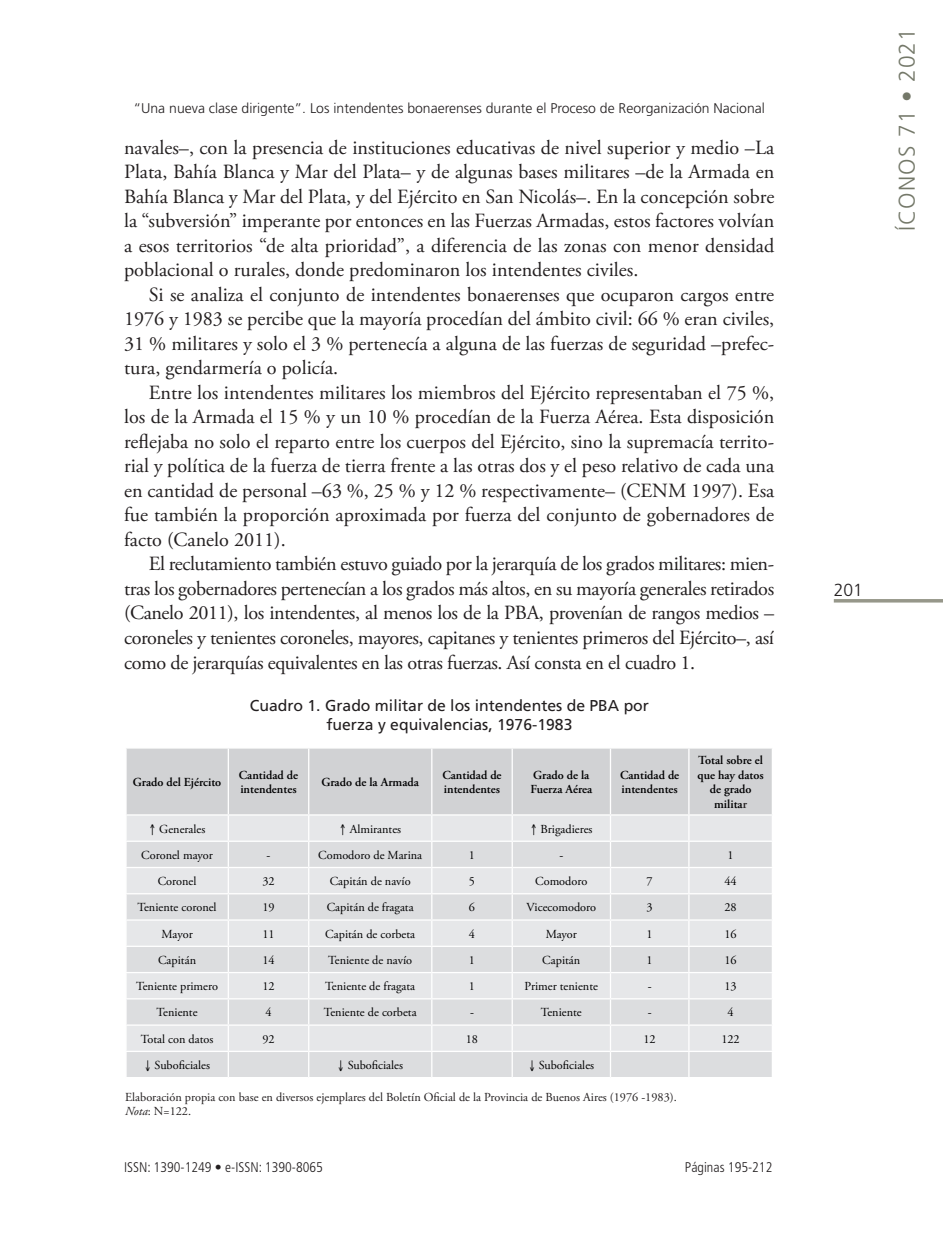
<style>
.page{position:relative;width:943px;height:1241px;background:#fff}
.page>*{position:absolute;margin:0;border:0;box-sizing:border-box;transform-origin:0 0}
.t1{font:300 22.75px "Frutiger";letter-spacing:.05em;color:#747869}
.t2{font:20.12px/24.5px "Adobe Garamond Pro";color:#231f20;text-align:justify}
.t3{font:300 17.5px "Frutiger";color:#231f20}
.t4{font:15.75px/18.9px "Frutiger";color:#231f20;text-align:center}
.t5{font:300 14px "Frutiger";color:#231f20}
.t6{font:300 condensed 14px "Frutiger";color:#231f20}
.t7{font:12.25px "Adobe Garamond Pro";color:#000001}
.t8{font:600 12.25px/14.7px "Adobe Garamond Pro";color:#000001}
.t9{font:12.25px/14.7px "Adobe Garamond Pro";color:#231f20}
.s1{color:#231f20}
.s2{font-style:italic}
</style>
<div class="page">
<hr style="left:833px;top:599px;width:110px;height:3px;background:#96978a">
<svg style="left:126px;top:748px;width:646px;height:328px;background:#dfe0e2"></svg>
<hr style="left:771px;top:1051px;width:2px;height:25px;background:#fff">
<p class="t5" style="left:133px;top:100px;width:633px">“Una nueva clase dirigente”. Los intendentes bonaerenses durante el Proceso de Reorganización Nacional</p>
<p class="t2" style="left:124px;top:136px;width:651px">navales–, con la presencia de instituciones educativas de nivel superior y medio –La Plata, Bahía Blanca y Mar del Plata– y de algunas bases militares –de la Armada en Bahía Blanca y Mar del Plata, y del Ejército en San Nicolás–. En la concepción sobre la “subversión” imperante por entonces en las Fuerzas Armadas, estos factores volvían a esos territorios “de alta prioridad”, a diferencia de las zonas con menor densidad poblacional o rurales, donde predominaron los intendentes civiles.</p>
<p class="t2" style="left:124px;top:283px;width:651px;text-indent:25px">Si se analiza el conjunto de intendentes bonaerenses que ocuparon cargos entre 1976 y 1983 se percibe que la mayoría procedían del ámbito civil: 66 % eran civiles, 31 % militares y solo el 3 % pertenecía a alguna de las fuerzas de seguridad –prefec&shy;tura, gendarmería o policía.</p>
<p class="t2" style="left:124px;top:380px;width:651px;text-indent:25px">Entre los intendentes militares los miembros del Ejército representaban el 75 %, los de la Armada el 15 % y un 10 % procedían de la Fuerza Aérea. Esta disposición reflejaba no solo el reparto entre los cuerpos del Ejército, sino la supremacía territo&shy;rial y política de la fuerza de tierra frente a las otras dos y el peso relativo de cada una en cantidad de personal –63 %, 25 % y 12 % respectivamente– (CENM 1997). Esa fue también la proporción aproximada por fuerza del conjunto de gobernadores de facto (Canelo 2011).</p>
<p class="t2" style="left:124px;top:552px;width:651px;text-indent:25px">El reclutamiento también estuvo guiado por la jerarquía de los grados militares: mien&shy;tras los gobernadores pertenecían a los grados más altos, en su mayoría generales retirados (Canelo 2011), los intendentes, al menos los de la PBA, provenían de rangos medios – coroneles y tenientes coroneles, mayores, capitanes y tenientes primeros del Ejército–, así como de jerarquías equivalentes en las otras fuerzas. Así consta en el cuadro 1.</p>
<p class="t4" style="left:250px;top:696px;width:401px">Cuadro 1. Grado militar de los intendentes de PBA por fuerza y equivalencias, 1976-1983</p>
<p class="t8" style="left:133px;top:774px;width:90px">Grado del Ejército</p>
<p class="t8" style="left:239px;top:767px;width:61px">Cantidad de intendentes</p>
<p class="t8" style="left:321px;top:774px;width:99px">Grado de la Armada</p>
<p class="t8" style="left:442px;top:767px;width:61px">Cantidad de intendentes</p>
<p class="t8" style="left:530px;top:767px;width:64px">Grado de la<br>Fuerza Aérea</p>
<p class="t8" style="left:620px;top:767px;width:61px">Cantidad de intendentes</p>
<p class="t8" style="left:697px;top:752px;width:68px;text-align:center">Total sobre el que hay datos de grado milita<span class="s1">r</span></p>
<p class="t7" style="left:149px;top:821px;width:58px">↑ Generales</p>
<p class="t7" style="left:339px;top:821px;width:63px">↑ Almirantes</p>
<p class="t7" style="left:530px;top:821px;width:64px">↑ Brigadieres</p>
<p class="t7" style="left:141px;top:847px;width:73px">Coronel mayor</p>
<p class="t7" style="left:266px;top:847px;width:5px">-</p>
<p class="t7" style="left:318px;top:847px;width:105px">Comodoro de Marina</p>
<p class="t7" style="left:469px;top:847px;width:8px">1</p>
<p class="t7" style="left:559px;top:847px;width:5px">-</p>
<p class="t7" style="left:727px;top:847px;width:8px">1</p>
<p class="t7" style="left:158px;top:873px;width:40px">Coronel</p>
<p class="t7" style="left:262px;top:873px;width:14px">32</p>
<p class="t7" style="left:330px;top:873px;width:82px">Capitán de navío</p>
<p class="t7" style="left:469px;top:873px;width:8px">5</p>
<p class="t7" style="left:535px;top:873px;width:54px">Comodoro</p>
<p class="t7" style="left:646px;top:873px;width:8px">7</p>
<p class="t7" style="left:724px;top:873px;width:14px">44</p>
<p class="t7" style="left:137px;top:899px;width:81px">Teniente coronel</p>
<p class="t7" style="left:262px;top:899px;width:14px">19</p>
<p class="t7" style="left:327px;top:899px;width:88px">Capitán de fragata</p>
<p class="t7" style="left:469px;top:899px;width:8px">6</p>
<p class="t7" style="left:526px;top:899px;width:71px">Vicecomodoro</p>
<p class="t7" style="left:646px;top:899px;width:8px">3</p>
<p class="t7" style="left:724px;top:899px;width:14px">28</p>
<p class="t7" style="left:161px;top:926px;width:33px">Mayor</p>
<p class="t7" style="left:262px;top:926px;width:14px">11</p>
<p class="t7" style="left:325px;top:926px;width:91px">Capitán de corbeta</p>
<p class="t7" style="left:469px;top:926px;width:8px">4</p>
<p class="t7" style="left:545px;top:926px;width:33px">Mayor</p>
<p class="t7" style="left:646px;top:926px;width:8px">1</p>
<p class="t7" style="left:724px;top:926px;width:14px">16</p>
<p class="t7" style="left:158px;top:952px;width:39px">Capitán</p>
<p class="t7" style="left:262px;top:952px;width:14px">14</p>
<p class="t7" style="left:328px;top:952px;width:85px">Teniente de navío</p>
<p class="t7" style="left:469px;top:952px;width:8px">1</p>
<p class="t7" style="left:542px;top:952px;width:39px">Capitán</p>
<p class="t7" style="left:646px;top:952px;width:8px">1</p>
<p class="t7" style="left:724px;top:952px;width:14px">16</p>
<p class="t7" style="left:136px;top:978px;width:83px">Teniente primero</p>
<p class="t7" style="left:262px;top:978px;width:14px">12</p>
<p class="t7" style="left:325px;top:978px;width:91px">Teniente de fragata</p>
<p class="t7" style="left:469px;top:978px;width:8px">1</p>
<p class="t7" style="left:524px;top:978px;width:75px">Primer teniente</p>
<p class="t7" style="left:647px;top:978px;width:5px">-</p>
<p class="t7" style="left:724px;top:978px;width:14px">13</p>
<p class="t7" style="left:157px;top:1005px;width:42px">Teniente</p>
<p class="t7" style="left:265px;top:1005px;width:8px">4</p>
<p class="t7" style="left:324px;top:1005px;width:94px">Teniente de corbeta</p>
<p class="t7" style="left:470px;top:1005px;width:5px">-</p>
<p class="t7" style="left:541px;top:1005px;width:42px">Teniente</p>
<p class="t7" style="left:647px;top:1005px;width:5px">-</p>
<p class="t7" style="left:727px;top:1005px;width:8px">4</p>
<p class="t7" style="left:141px;top:1031px;width:74px">Total con datos</p>
<p class="t7" style="left:262px;top:1031px;width:14px">92</p>
<p class="t7" style="left:466px;top:1031px;width:14px">18</p>
<p class="t7" style="left:643px;top:1031px;width:14px">12</p>
<p class="t7" style="left:721px;top:1031px;width:20px">122</p>
<p class="t7" style="left:144px;top:1057px;width:67px">↓ Suboficiales</p>
<p class="t7" style="left:337px;top:1057px;width:67px">↓ Suboficiales</p>
<p class="t7" style="left:528px;top:1057px;width:67px">↓ Suboficiales</p>
<p class="t9" style="left:125px;top:1089px;width:553px">Elaboración propia con base en diversos ejemplares del Boletín Oficial de la Provincia de Buenos Aires (1976 -1983).<br><span class="s2">Nota</span>: N=122.</p>
<p class="t6" style="left:124px;top:1158px;width:200px">ISSN: 1390-1249 • e-ISSN: 1390-8065</p>
<p class="t6" style="left:685px;top:1158px;width:89px">Páginas 195-212</p>
<p class="t1" style="left:894px;top:231px;width:204px;rotate:-90deg">ÍCONOS 71 • 2021</p>
<p class="t3" style="left:833px;top:580px;width:31px">201</p>
</div>
